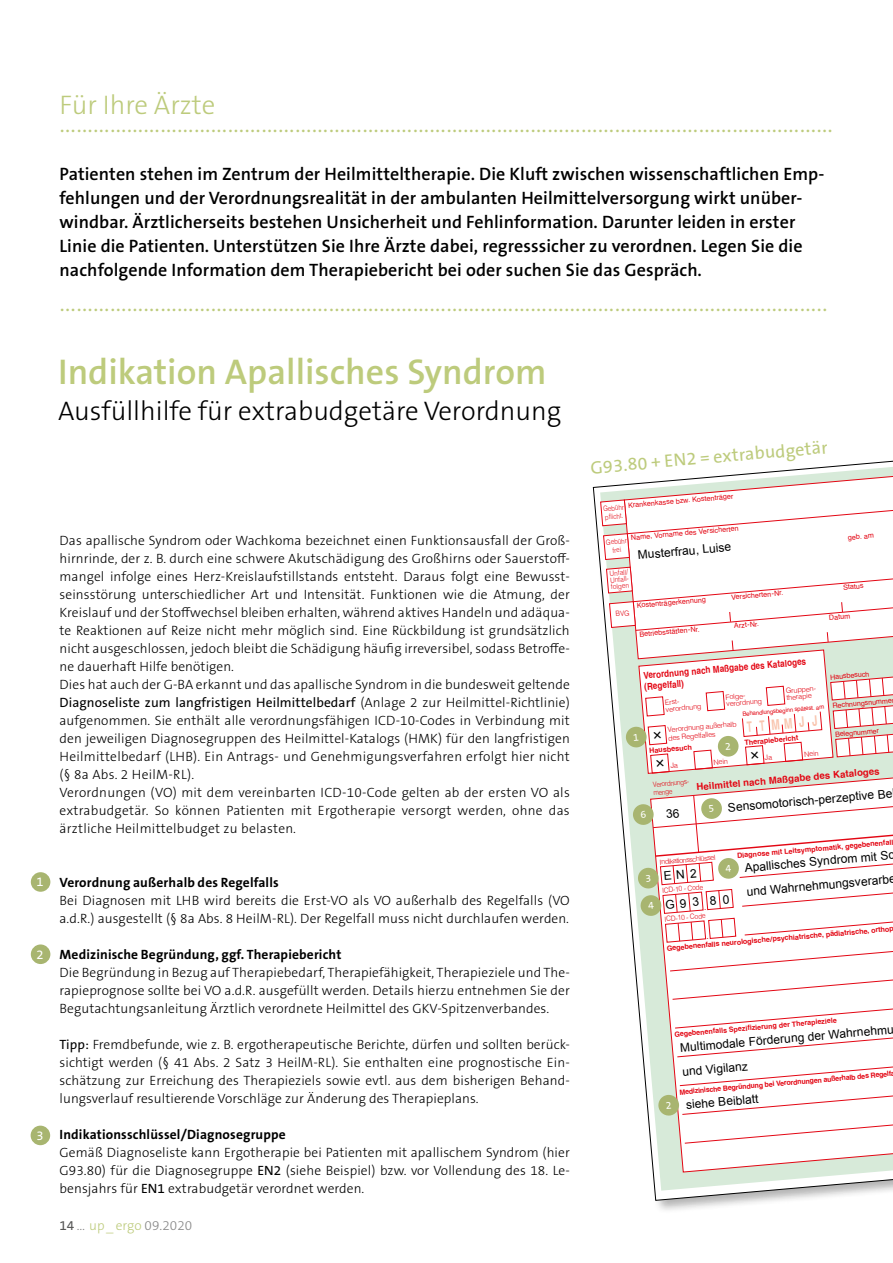
<style>
.page{position:relative;width:893px;height:1263px;background:#fff}
.page>*{position:absolute;margin:0;border:0;box-sizing:border-box;transform-origin:0 0}
.t1{font:600 36px "The Sans B W6";color:#bdcb7c}
.t2{font:300 27px "The Sans B W3";color:#bdcb7c}
.t3{font:300 27px "The Sans B W3";color:#000}
.t4{font:600 18px/24px "The Sans B W6";letter-spacing:.005em;color:#000}
.t5{font:18px "The Sans B W5 Plain";color:#bdcb7c}
.t6{font:300 13.5px/18px "The Sans B W3";letter-spacing:.01em;color:#000}
.t7{font:700 13.5px "The Sans B W7";letter-spacing:.01em;color:#000}
.t8{font:13.5px "The Sans B W5 Plain";letter-spacing:.01em;color:#000}
.t9{font:300 13.5px "The Sans B W3";color:#878787}
.t10{font:12.9px "The Sans B W5 Plain";color:#fff}
.t11{font:12px/24px "Arial";color:#000}
.t12{font:700 9.6px/11.2px "Helvetica";color:#e30613;scale:.84 1}
.t13{font:700 9.6px "Helvetica";color:#e30613}
.t14{font:700 7.2px "Helvetica";color:#e30613}
.t15{font:7.2px "Helvetica";color:#e30613}
.t16{font:300 7.2px/6.9px "Helvetica";color:#e30613}
.t17{font:300 7.2px/8.4px "Helvetica";color:#e30613;scale:.85 1}
.t18{font:300 7.2px "Helvetica";color:#e30613;scale:.92 1}
.t19{font:300 7.2px/6.8px "Helvetica";color:#e30613;scale:.9 1}
.t20{font:300 7.2px/8.4px "Helvetica";color:#e30613;scale:.88 1}
.t21{font:6px "Helvetica";color:#e30613}
.s1{font-family:"The Sans B W3";font-weight:300}
.s2{font-family:"The Sans B W5 Plain";font-weight:400}
.s3{font-family:"The Sans B W5 Plain";font-weight:400;color:#575756}
.s4{color:#bdcb7c}
</style>
<div class="page">
<div style="left:591px;top:442px;width:302px;height:772px;background:#000;opacity:.3"></div>
<svg style="left:593px;top:443px;width:300px;height:758px"></svg>
<div style="left:31px;top:872px;width:19px;height:20px;background:#a8b570;border-radius:50%"></div>
<div style="left:31px;top:1125px;width:19px;height:20px;background:#a8b570;border-radius:50%"></div>
<div style="left:31px;top:944px;width:19px;height:20px;background:#a8b570;border-radius:50%"></div>
<svg style="left:606px;top:567px;width:287px;height:207px"></svg>
<svg style="left:632px;top:787px;width:261px;height:357px"></svg>
<h2 class="t2" style="left:60px;top:87px;width:157px">Für Ihre Ärzte</h2>
<h2 class="t2" style="left:60px;top:105px;width:775px">..........................................................................................................................................</h2>
<p class="t4" style="left:60px;top:162px;width:767px">Patienten stehen im Zentrum der Heilmitteltherapie. Die Kluft zwischen wissenschaftlichen Emp&shy;fehlungen und der Verordnungsrealität in der ambulanten Heilmittelversorgung wirkt unüber&shy;windbar. Ärztlicherseits bestehen Unsicherheit und Fehlinformation. Darunter leiden in erster Linie die Patienten. Unterstützen Sie Ihre Ärzte dabei, regresssicher zu verordnen. Legen Sie die nachfolgende Information dem Therapiebericht bei oder suchen Sie das Gespräch.</p>
<h2 class="t2" style="left:60px;top:285px;width:770px">.........................................................................................................................................</h2>
<h1 class="t1" style="left:58px;top:348px;width:490px">Indikation Apallisches Syndrom</h1>
<h2 class="t3" style="left:58px;top:393px;width:505px">Ausfüllhilfe für extrabudgetäre Verordnung</h2>
<p class="t10" style="left:37px;top:874px;width:9px">1</p>
<p class="t10" style="left:37px;top:946px;width:9px">2</p>
<p class="t10" style="left:36px;top:1127px;width:9px">3</p>
<p class="t6" style="left:60px;top:531px;width:512px">Das apallische Syndrom oder Wachkoma bezeichnet einen Funktionsausfall der Groß&shy;hirnrinde, der z. B. durch eine schwere Akutschädigung des Großhirns oder Sauerstoff&shy;mangel infolge eines Herz-Kreislaufstillstands entsteht. Daraus folgt eine Bewusst&shy;seinsstörung unterschiedlicher Art und Intensität. Funktionen wie die Atmung, der Kreislauf und der Stoffwechsel bleiben erhalten, während aktives Handeln und adäqua&shy;te Reaktionen auf Reize nicht mehr möglich sind. Eine Rückbildung ist grundsätzlich nicht ausgeschlossen, jedoch bleibt die Schädigung häufig irreversibel, sodass Betroffe&shy;ne dauerhaft Hilfe benötigen.<br>Dies hat auch der G-BA erkannt und das apallische Syndrom in die bundesweit geltende</p>
<p class="t8" style="left:60px;top:694px;width:512px">Diagnoseliste zum langfristigen Heilmittelbedarf <span class="s1">(Anlage 2 zur Heilmittel-Richtlinie)</span></p>
<p class="t6" style="left:60px;top:711px;width:512px">aufgenommen. Sie enthält alle verordnungsfähigen ICD-10-Codes in Verbindung mit den jeweiligen Diagnosegruppen des Heilmittel-Katalogs (HMK) für den langfristigen Heilmittelbedarf (LHB). Ein Antrags- und Genehmigungsverfahren erfolgt hier nicht (§ 8a Abs. 2 HeilM-RL).<br>Verordnungen (VO) mit dem vereinbarten ICD-10-Code gelten ab der ersten VO als extrabudgetär. So können Patienten mit Ergotherapie versorgt werden, ohne das ärztliche Heilmittelbudget zu belasten.</p>
<p class="t7" style="left:60px;top:874px;width:221px">Verordnung außerhalb des Regelfalls</p>
<p class="t6" style="left:60px;top:891px;width:512px">Bei Diagnosen mit LHB wird bereits die Erst-VO als VO außerhalb des Regelfalls (VO a.d.R.) ausgestellt (§ 8a Abs. 8 HeilM-RL). Der Regelfall muss nicht durchlaufen werden.</p>
<p class="t7" style="left:60px;top:946px;width:283px">Medizinische Begründung, ggf. Therapiebericht</p>
<p class="t6" style="left:60px;top:963px;width:512px;text-align:justify">Die Begründung in Bezug auf Therapiebedarf, Therapiefähigkeit, Therapieziele und The&shy;rapieprognose sollte bei VO a.d.R. ausgefüllt werden. Details hierzu entnehmen Sie der Begutachtungsanleitung Ärztlich verordnete Heilmittel des GKV-Spitzenverbandes.</p>
<p class="t6" style="left:60px;top:1035px;width:512px;text-align:justify"><span class="s2">Tipp:</span> Fremdbefunde, wie z. B. ergotherapeutische Berichte, dürfen und sollten berück&shy;sichtigt werden (§ 41 Abs. 2 Satz 3 HeilM-RL). Sie enthalten eine prognostische Ein&shy;schätzung zur Erreichung des Therapieziels sowie evtl. aus dem bisherigen Behand&shy;lungsverlauf resultierende Vorschläge zur Änderung des Therapieplans.</p>
<p class="t7" style="left:60px;top:1126px;width:228px">Indikationsschlüssel/Diagnosegruppe</p>
<p class="t6" style="left:60px;top:1143px;width:512px;text-align:justify">Gemäß Diagnoseliste kann Ergotherapie bei Patienten mit apallischem Syndrom (hier G93.80) für die Diagnosegruppe <span class="s2">EN2</span> (siehe Beispiel) bzw. vor Vollendung des 18. Le&shy;bensjahrs für <span class="s2">EN1</span> extrabudgetär verordnet werden.</p>
<p class="t9" style="left:60px;top:1216px;width:134px"><span class="s3">14</span> ... <span class="s4">up _ ergo</span> 09.2020</p>
<h3 class="t5" style="left:590px;top:456px;width:239px;rotate:-5deg">G93.80 + EN2 = extrabudgetär</h3>
<p class="t15" style="left:628px;top:500px;width:107px;rotate:-5deg">Krankenkasse bzw. Kostenträger</p>
<p class="t17" style="left:603px;top:504px;width:26px;rotate:-5deg">Gebühr pflicht.</p>
<p class="t17" style="left:606px;top:538px;width:26px;text-align:center;rotate:-5deg">Gebühr frei</p>
<p class="t19" style="left:609px;top:569px;width:24px;rotate:-5deg">Unfall/<br>Unfall&shy;folgen</p>
<p class="t15" style="left:630px;top:532px;width:110px;rotate:-5deg">Name, Vorname des Versicherten</p>
<p class="t11" style="left:637px;top:543px;width:95px;rotate:-5deg">Musterfrau, Luise</p>
<p class="t15" style="left:731px;top:592px;width:54px;rotate:-5deg">Versicherten-Nr.</p>
<p class="t15" style="left:636px;top:600px;width:71px;rotate:-5deg">Kostenträgerkennung</p>
<p class="t15" style="left:639px;top:629px;width:62px;rotate:-5deg">Betriebsstätten-Nr.</p>
<p class="t15" style="left:734px;top:620px;width:27px;rotate:-5deg">Arzt-Nr.</p>
<p class="t15" style="left:847px;top:532px;width:28px;rotate:-5deg">geb. am</p>
<p class="t15" style="left:843px;top:582px;width:22px;rotate:-5deg">Status</p>
<p class="t15" style="left:828px;top:612px;width:23px;rotate:-5deg">Datum</p>
<p class="t12" style="left:643px;top:670px;width:196px;rotate:-5deg">Verordnung nach Maßgabe des Kataloges (Regelfall)</p>
<p class="t15" style="left:830px;top:671px;width:41px;rotate:-5deg">Hausbesuch</p>
<p class="t16" style="left:725px;top:693px;width:37px;rotate:-5deg">Folge&shy;verordnung</p>
<p class="t16" style="left:786px;top:687px;width:33px;rotate:-5deg">Gruppen&shy;therapie</p>
<p class="t21" style="left:742px;top:709px;width:83px;rotate:-5deg">Behandlungsbeginn spätest. am</p>
<p class="t15" style="left:832px;top:700px;width:61px;rotate:-5deg">Rechnungsnumme</p>
<p class="t15" style="left:835px;top:729px;width:46px;rotate:-5deg">Belegnummer</p>
<p class="t16" style="left:665px;top:698px;width:37px;rotate:-5deg">Erst&shy;verordnung</p>
<p class="t16" style="left:667px;top:725px;width:71px;line-height:8.4px;rotate:-5deg">Verordnung außerhalb des Regelfalles</p>
<p class="t20" style="left:652px;top:780px;width:44px;rotate:-5deg">Verordnungs&shy;menge</p>
<p class="t14" style="left:744px;top:736px;width:56px;rotate:-5deg">Therapiebericht</p>
<p class="t14" style="left:649px;top:745px;width:44px;rotate:-5deg">Hausbesuch</p>
<p class="t16" style="left:804px;top:750px;width:16px;rotate:-5deg">Nein</p>
<p class="t16" style="left:713px;top:758px;width:16px;rotate:-5deg">Nein</p>
<p class="t13" style="left:696px;top:779px;width:185px;rotate:-5deg">Heilmittel nach Maßgabe des Kataloges</p>
<p class="t11" style="left:727px;top:796px;width:167px;rotate:-5deg">Sensomotorisch-perzeptive Be</p>
<p class="t16" style="left:659px;top:858px;width:57px;rotate:-5deg">Indikationsschlüssel</p>
<p class="t18" style="left:662px;top:884px;width:46px;rotate:-5deg">ICD-10 - Code</p>
<p class="t18" style="left:664px;top:913px;width:46px;rotate:-5deg">ICD-10 - Code</p>
<p class="t11" style="left:664px;top:893px;width:66px;rotate:-5deg">G93 80</p>
<p class="t14" style="left:737px;top:850px;width:158px;rotate:-5deg">Diagnose mit Leitsymptomatik, gegebenenfall</p>
<p class="t11" style="left:744px;top:856px;width:152px;rotate:-5deg">Apallisches Syndrom mit Sc und Wahrnehmungsverarbe</p>
<p class="t14" style="left:666px;top:942px;width:229px;rotate:-5deg">Gegebenenfalls neurologische/psychiatrische, pädiatrische, orthop</p>
<p class="t14" style="left:674px;top:1028px;width:164px;rotate:-5deg">Gegebenenfalls Spezifizierung der Therapieziele</p>
<p class="t14" style="left:679px;top:1086px;width:214px;rotate:-5deg">Medizinische Begründung bei Verordnungen außerhalb des Regelf</p>
<p class="t11" style="left:679px;top:1036px;width:216px;rotate:-5deg">Multimodale Förderung der Wahrnehmu und Vigilanz</p>
<p class="t11" style="left:685px;top:1093px;width:74px;rotate:-5deg">siehe Beiblatt</p>
</div>
